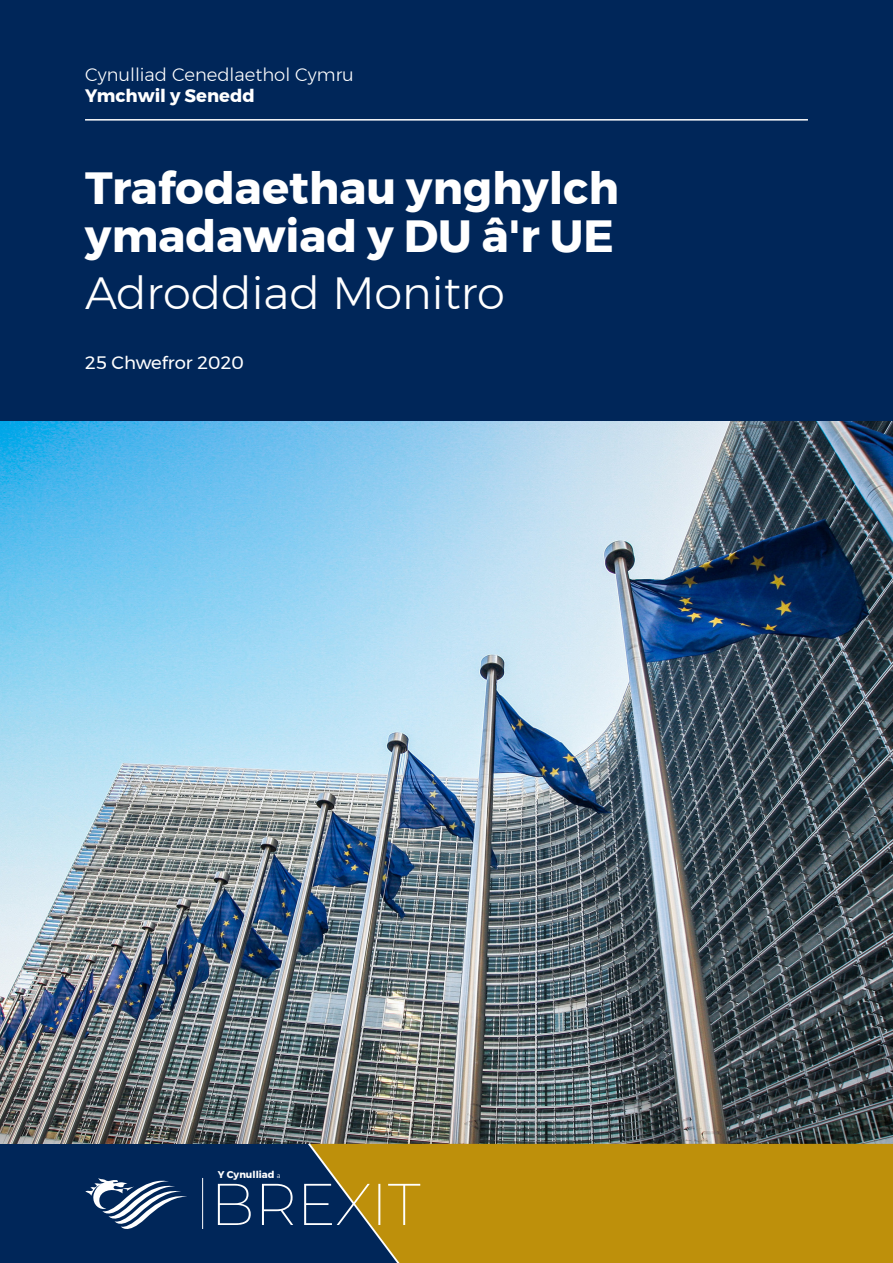
<style>
.page{position:relative;width:893px;height:1263px;background:#fff}
.page>*{position:absolute;margin:0;border:0;box-sizing:border-box;transform-origin:0 0}
.t1{font:700 45px/48px "Montserrat";color:#fff}
.t2{font:300 45px "Montserrat";color:#fff}
.t3{font:300 18px "Montserrat";color:#fff}
.t4{font:700 18px "Montserrat";color:#fff}
.t5{font:18px "Montserrat";color:#fff}
.t6{font:700 9.75px "Montserrat";color:#fff}
.s1{font-weight:300;font-size:6.75px}
</style>
<div class="page">
<img style="left:0;top:421px;width:893px;height:723px">
<div style="left:0;top:1144px;width:420px;height:119px;background:#002659"></div>
<svg style="left:85px;top:1178px;width:102px;height:51px"></svg>
<div style="left:420px;top:1144px;width:473px;height:119px;background:#be900b"></div>
<svg style="left:218px;top:1144px;width:202px;height:119px"></svg>
<hr style="left:202px;top:1178px;width:1px;height:51px;background:#fff">
<div style="left:0;top:0;width:893px;height:421px;background:#002659"></div>
<hr style="left:85px;top:119px;width:723px;height:2px;background:#fff">
<p class="t3" style="left:85px;top:61px;width:270px">Cynulliad Cenedlaethol Cymru</p>
<p class="t4" style="left:85px;top:81px;width:171px">Ymchwil y Senedd</p>
<p class="t1" style="left:85px;top:164px;width:535px">Trafodaethau ynghylch ymadawiad y DU â'r UE</p>
<p class="t2" style="left:85px;top:259px;width:421px">Adroddiad Monitro</p>
<p class="t5" style="left:85px;top:349px;width:160px">25 Chwefror 2020</p>
<p class="t6" style="left:218px;top:1167px;width:64px">Y Cynulliad <span class="s1">a</span></p>
</div>
